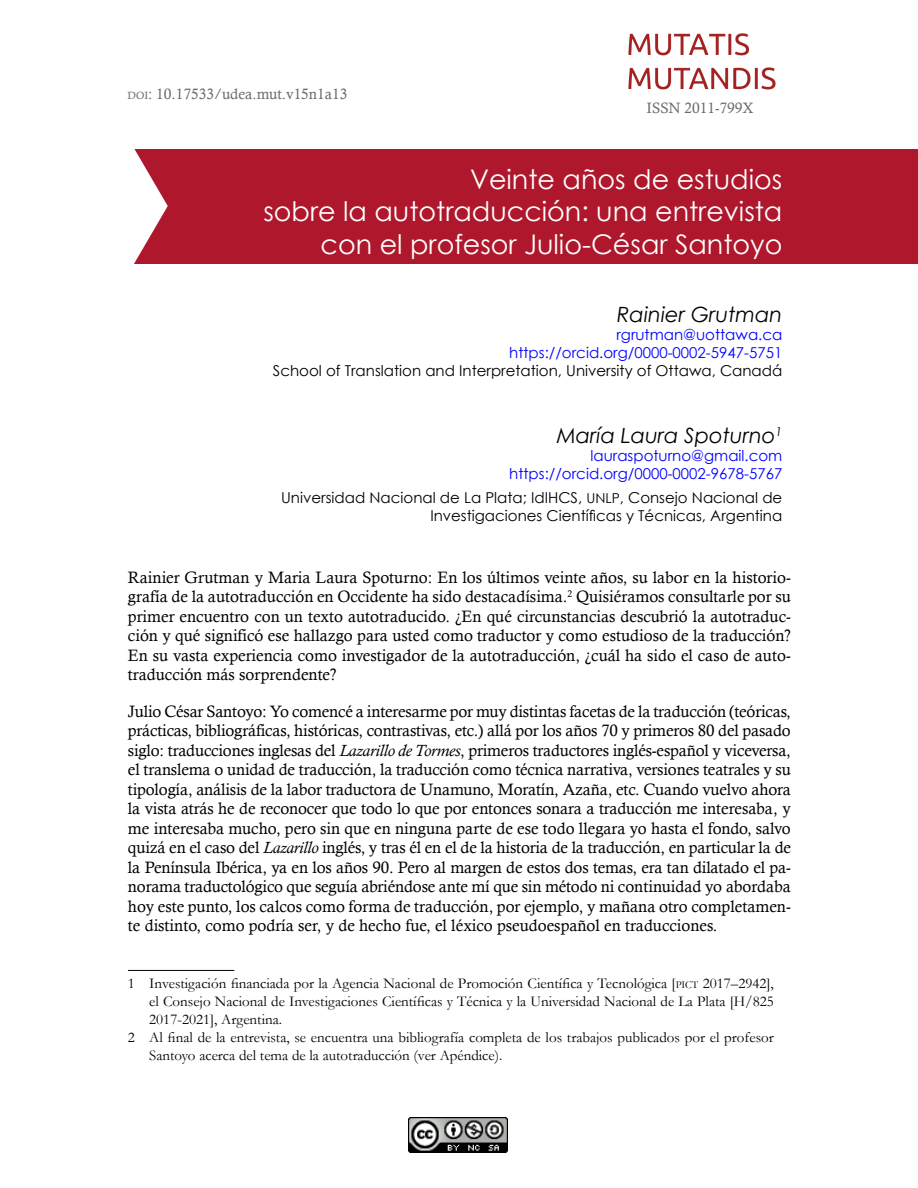
<style>
.page{position:relative;width:918px;height:1188px;background:#fff}
.page>*{position:absolute;margin:0;border:0;box-sizing:border-box;transform-origin:0 0}
.Titulo{font:27px/32.4px "Century Gothic";color:#fff;text-align:right}
.Autor{font:italic 21px "Century Gothic";color:#000}
.textos{font:16.5px/19.5px "Calisto";color:#000;text-align:justify}
.Notas_de_pie{font:15px/18px "Garamond";color:#000;text-align:justify}
.Universidad{font:15px/18px "Century Gothic";color:#000;text-align:right}
.Correo{font:15px "Century Gothic";color:#00f}
.t1{font:15px "Calisto";color:#696969}
.t2{font:15px "Calisto";color:#6b6b6b}
.s1{font-size:10.5px}
.s2{font-size:13.65px}
.s3{font-style:inherit}
.s4{font-style:italic}
</style>
<div class="page">
<img style="left:628px;top:33px;width:148px;height:57px">
<img style="left:409px;top:1118px;width:99px;height:35px">
<div style="left:117px;top:149px;width:801px;height:114px;background:#af182c"></div>
<svg style="left:117px;top:149px;width:51px;height:115px"></svg>
<hr style="left:128px;top:970px;width:106px;height:1px;background:#000">
<p class="t1" style="left:128px;top:85px;width:221px"><span class="s1">doi</span>: 10.17533/udea.mut.v15n1a13</p>
<p class="t2" style="left:647px;top:100px;width:109px">ISSN 2011-799X</p>
<p class="Titulo" style="left:263px;top:163px;width:520px">Veinte años de estudios<br>sobre la autotraducción: una entrevista con el profesor Julio-César Santoyo</p>
<p class="Autor" style="left:617px;top:299px;width:167px">Rainier Grutman</p>
<p class="Correo" style="left:616px;top:324px;width:167px">rgrutman@uottawa.ca</p>
<p class="Correo" style="left:509px;top:342px;width:274px">https://orcid.org/0000-0002-5947-5751</p>
<p class="Universidad" style="left:273px;top:361px;width:511px">School of Translation and Interpretation, University of Ottawa, Canadá</p>
<p class="Autor" style="left:557px;top:421px;width:227px">María Laura Spoturno<sup>1</sup></p>
<p class="Correo" style="left:591px;top:445px;width:193px">lauraspoturno@gmail.com</p>
<p class="Correo" style="left:509px;top:463px;width:274px">https://orcid.org/0000-0002-9678-5767</p>
<p class="Universidad" style="left:281px;top:488px;width:503px">Universidad Nacional de La Plata; IdIHCS, <span class="s2">unlp</span><span class="s3">,</span> Consejo Nacional de<br>Investigaciones Científicas y Técnicas, Argentina</p>
<p class="textos" style="left:128px;top:567px;width:664px">Rainier Grutman y Maria Laura Spoturno: En los últimos veinte años, su labor en la historio&shy;grafía de la autotraducción en Occidente ha sido destacadísima.<sup>2</sup> Quisiéramos consultarle por su primer encuentro con un texto autotraducido. ¿En qué circunstancias descubrió la autotraduc&shy;ción y qué significó ese hallazgo para usted como traductor y como estudioso de la traducción?<br>En su vasta experiencia como investigador de la autotraducción, ¿cuál ha sido el caso de auto&shy;traducción más sorprendente?</p>
<p class="textos" style="left:128px;top:701px;width:665px">Julio César Santoyo: Yo comencé a interesarme por muy distintas facetas de la traducción (teóricas, prácticas, bibliográficas, históricas, contrastivas, etc.) allá por los años 70 y primeros 80 del pasado siglo: traducciones inglesas del <span class="s4">Lazarillo de Tormes</span>, primeros traductores inglés-español y viceversa, el translema o unidad de traducción, la traducción como técnica narrativa, versiones teatrales y su tipología, análisis de la labor traductora de Unamuno, Moratín, Azaña, etc. Cuando vuelvo ahora la vista atrás he de reconocer que todo lo que por entonces sonara a traducción me interesaba, y me interesaba mucho, pero sin que en ninguna parte de ese todo llegara yo hasta el fondo, salvo quizá en el caso del <span class="s4">Lazarillo</span> inglés, y tras él en el de la historia de la traducción, en particular la de la Península Ibérica, ya en los años 90. Pero al margen de estos dos temas, era tan dilatado el pa&shy;norama traductológico que seguía abriéndose ante mí que sin método ni continuidad yo abordaba hoy este punto, los calcos como forma de traducción, por ejemplo, y mañana otro completamen&shy;te distinto, como podría ser, y de hecho fue, el léxico pseudoespañol en traducciones.</p>
<p class="Notas_de_pie" style="left:149px;top:974px;width:626px;text-indent:-21px">1 Investigación financiada por la Agencia Nacional de Promoción Científica y Tecnológica [<span class="s1">pict</span> 2017–2942], el Consejo Nacional de Investigaciones Científicas y Técnica y la Universidad Nacional de La Plata [H/825<br>2017-2021], Argentina.</p>
<p class="Notas_de_pie" style="left:149px;top:1028px;width:626px;text-indent:-21px">2 Al final de la entrevista, se encuentra una bibliografía completa de los trabajos publicados por el profesor<br>Santoyo acerca del tema de la autotraducción (ver Apéndice).</p>
</div>
